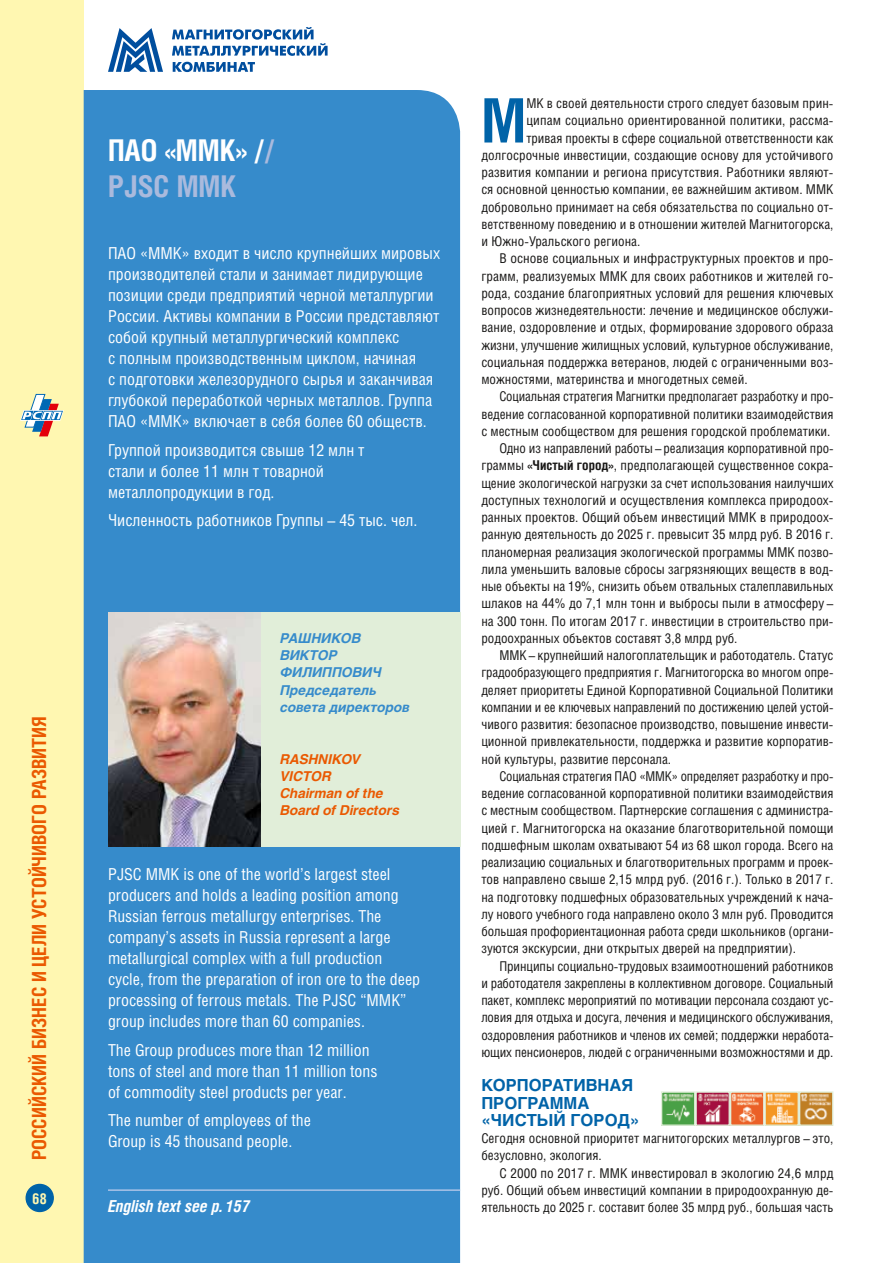
<style>
.page{position:relative;width:893px;height:1263px;background:#fff}
.page>*{position:absolute;margin:0;border:0;box-sizing:border-box;transform-origin:0 0}
.t1{font:700 61.35px "Helios Cond C";color:#0063a8}
.t2{font:700 30px/36px "Helios Cond C";color:#fff}
.t3{font:700 19.5px "Helios Cond C";color:#ea5901}
.t4{font:16.5px/21px "Helios Cond C";color:#fff}
.t5{font:700 16.5px/17.2px "Helios C";color:#0063a8}
.t6{font:italic 700 16.5px "Helios Cond C";color:#fff}
.t7{font:700 15px "Helios Cond C";color:#fff7b1}
.t8{font:13.5px/17.2px "Helios Cond C";color:#181716}
.t9{font:italic 700 13.5px/17.2px "Helios C";color:#368bcb}
.t10{font:italic 700 13.5px/17.2px "Helios C";color:#ea5901}
.s1{color:#aabadd}
.s2{font-weight:700}
</style>
<div class="page">
<div style="left:0;top:0;width:84px;height:1263px;background:#fff7b1"></div>
<svg style="left:20px;top:394px;width:44px;height:42px"></svg>
<div style="left:26px;top:1184px;width:27px;height:27px;background:#0063a8;border-radius:50%"></div>
<div style="left:26px;top:1184px;width:28px;height:28px;border:1px solid #0063a8;border-radius:50%"></div>
<div style="left:84px;top:90px;width:376px;height:1173px;background:#368bcb"></div>
<div style="left:108px;top:612px;width:352px;height:234px;background:#e1eed9"></div>
<img style="left:108px;top:612px;width:152px;height:234px">
<svg style="left:108px;top:28px;width:55px;height:44px"></svg>
<svg style="left:172px;top:27px;width:156px;height:29px"></svg>
<svg style="left:173px;top:62px;width:82px;height:10px"></svg>
<hr style="left:108px;top:1189px;width:352px;height:2px;background:#aac3e7">
<img style="left:663px;top:1093px;width:30px;height:31px">
<div style="left:661px;top:1091px;width:34px;height:35px;border:1px solid #e1eed9"></div>
<svg style="left:697px;top:1093px;width:31px;height:31px"></svg>
<div style="left:695px;top:1091px;width:35px;height:35px;border:1px solid #e1eed9"></div>
<img style="left:732px;top:1093px;width:30px;height:31px">
<div style="left:730px;top:1091px;width:34px;height:35px;border:1px solid #e1eed9"></div>
<svg style="left:766px;top:1093px;width:31px;height:31px"></svg>
<div style="left:764px;top:1091px;width:35px;height:35px;border:1px solid #e1eed9"></div>
<img style="left:801px;top:1093px;width:30px;height:31px">
<div style="left:799px;top:1091px;width:34px;height:35px;border:1px solid #e1eed9"></div>
<h3 class="t3" style="left:27px;top:1160px;width:446px;rotate:-90deg">РОССИЙСКИЙ БИЗНЕС И ЦЕЛИ УСТОЙЧИВОГО РАЗВИТИЯ</h3>
<p class="t7" style="left:32px;top:1189px;width:17px">68</p>
<h2 class="t2" style="left:108px;top:131px;width:168px">ПАО «ММК» /<span class="s1">/<br>PJSC MMK</span></h2>
<p class="t4" style="left:108px;top:242px;width:334px">ПАО «ММК» входит в число крупнейших мировых производителей стали и занимает лидирующие позиции среди предприятий черной металлургии России. Активы компании в России представляют собой крупный металлургический комплекс<br>с полным производственным циклом, начиная<br>с подготовки железорудного сырья и заканчивая глубокой переработкой черных металлов. Группа ПАО «ММК» включает в себя более 60 обществ.</p>
<p class="t4" style="left:108px;top:439px;width:258px">Группой производится свыше 12 млн т стали и более 11 млн т товарной металлопродукции в год.</p>
<p class="t4" style="left:108px;top:509px;width:311px">Численность работников Группы – 45 тыс. чел.</p>
<p class="t9" style="left:280px;top:629px;width:131px">РАШНИКОВ<br>ВИКТОР<br>ФИЛИППОВИЧ<br>Председатель совета директоров</p>
<p class="t10" style="left:280px;top:750px;width:121px">RASHNIKOV<br>VICTOR<br>Chairman of the<br>Board of Directors</p>
<p class="t4" style="left:108px;top:863px;width:314px">PJSC MMK is one of the world’s largest steel producers and holds a leading position among Russian ferrous metallurgy enterprises. The company’s assets in Russia represent a large metallurgical complex with a full production cycle, from the preparation of iron ore to the deep processing of ferrous metals. The PJSC “MMK” group includes more than 60 companies.</p>
<p class="t4" style="left:108px;top:1039px;width:271px">The Group produces more than 12 million tons of steel and more than 11 million tons of commodity steel products per year.</p>
<p class="t4" style="left:108px;top:1109px;width:204px">The number of employees of the<br>Group is 45 thousand people.</p>
<p class="t6" style="left:108px;top:1196px;width:143px">English text see p. 157</p>
<h1 class="t1" style="left:481px;top:84px;width:46px">М</h1>
<p class="t8" style="left:526px;top:94px;width:309px">МК в своей деятельности строго следует базовым прин-</p>
<p class="t8" style="left:526px;top:112px;width:309px">ципам социально ориентированной политики, рассма-</p>
<p class="t8" style="left:526px;top:129px;width:309px">тривая проекты в сфере социальной ответственности как</p>
<p class="t8" style="left:481px;top:146px;width:354px">долгосрочные инвестиции, создающие основу для устойчивого</p>
<p class="t8" style="left:481px;top:163px;width:354px">развития компании и региона присутствия. Работники являют-</p>
<p class="t8" style="left:481px;top:181px;width:354px">ся основной ценностью компании, ее важнейшим активом. ММК</p>
<p class="t8" style="left:481px;top:198px;width:354px">добровольно принимает на себя обязательства по социально от-</p>
<p class="t8" style="left:481px;top:215px;width:354px">ветственному поведению и в отношении жителей Магнитогорска,</p>
<p class="t8" style="left:481px;top:232px;width:161px">и Южно-Уральского региона.</p>
<p class="t8" style="left:499px;top:250px;width:336px">В основе социальных и инфраструктурных проектов и про-</p>
<p class="t8" style="left:481px;top:267px;width:354px">грамм, реализуемых ММК для своих работников и жителей го-</p>
<p class="t8" style="left:481px;top:284px;width:354px">рода, создание благоприятных условий для решения ключевых</p>
<p class="t8" style="left:481px;top:301px;width:354px">вопросов жизнедеятельности: лечение и медицинское обслужи-</p>
<p class="t8" style="left:481px;top:319px;width:354px">вание, оздоровление и отдых, формирование здорового образа</p>
<p class="t8" style="left:481px;top:336px;width:354px">жизни, улучшение жилищных условий, культурное обслуживание,</p>
<p class="t8" style="left:481px;top:353px;width:354px">социальная поддержка ветеранов, людей с ограниченными воз-</p>
<p class="t8" style="left:481px;top:370px;width:268px">можностями, материнства и многодетных семей.</p>
<p class="t8" style="left:499px;top:388px;width:336px">Социальная стратегия Магнитки предполагает разработку и про-</p>
<p class="t8" style="left:481px;top:405px;width:354px">ведение согласованной корпоративной политики взаимодействия</p>
<p class="t8" style="left:481px;top:422px;width:351px">с местным сообществом для решения городской проблематики.</p>
<p class="t8" style="left:499px;top:439px;width:336px">Одно из направлений работы – реализация корпоративной про-</p>
<p class="t8" style="left:481px;top:457px;width:354px">граммы <span class="s2">«Чистый город»</span>, предполагающей существенное сокра-</p>
<p class="t8" style="left:481px;top:474px;width:354px">щение экологической нагрузки за счет использования наилучших</p>
<p class="t8" style="left:481px;top:491px;width:354px">доступных технологий и осуществления комплекса природоох-</p>
<p class="t8" style="left:481px;top:508px;width:354px">ранных проектов. Общий объем инвестиций ММК в природоох-</p>
<p class="t8" style="left:481px;top:526px;width:354px">ранную деятельность до 2025 г. превысит 35 млрд руб. В 2016 г.</p>
<p class="t8" style="left:481px;top:543px;width:354px">планомерная реализация экологической программы ММК позво-</p>
<p class="t8" style="left:481px;top:560px;width:354px">лила уменьшить валовые сбросы загрязняющих веществ в вод-</p>
<p class="t8" style="left:481px;top:577px;width:354px">ные объекты на 19%, снизить объем отвальных сталеплавильных</p>
<p class="t8" style="left:481px;top:595px;width:354px">шлаков на 44% до 7,1 млн тонн и выбросы пыли в атмосферу –</p>
<p class="t8" style="left:481px;top:612px;width:354px">на 300 тонн. По итогам 2017 г. инвестиции в строительство при-</p>
<p class="t8" style="left:481px;top:629px;width:258px">родоохранных объектов составят 3,8 млрд руб.</p>
<p class="t8" style="left:499px;top:646px;width:336px">ММК – крупнейший налогоплательщик и работодатель. Статус</p>
<p class="t8" style="left:481px;top:664px;width:354px">градообразующего предприятия г. Магнитогорска во многом опре-</p>
<p class="t8" style="left:481px;top:681px;width:354px">деляет приоритеты Единой Корпоративной Социальной Политики</p>
<p class="t8" style="left:481px;top:698px;width:354px">компании и ее ключевых направлений по достижению целей устой-</p>
<p class="t8" style="left:481px;top:715px;width:354px">чивого развития: безопасное производство, повышение инвести-</p>
<p class="t8" style="left:481px;top:733px;width:354px">ционной привлекательности, поддержка и развитие корпоратив-</p>
<p class="t8" style="left:481px;top:750px;width:191px">ной культуры, развитие персонала.</p>
<p class="t8" style="left:499px;top:767px;width:336px">Социальная стратегия ПАО «ММК» определяет разработку и про-</p>
<p class="t8" style="left:481px;top:784px;width:354px">ведение согласованной корпоративной политики взаимодействия</p>
<p class="t8" style="left:481px;top:802px;width:354px">с местным сообществом. Партнерские соглашения с администра-</p>
<p class="t8" style="left:481px;top:819px;width:354px">цией г. Магнитогорска на оказание благотворительной помощи</p>
<p class="t8" style="left:481px;top:836px;width:354px">подшефным школам охватывают 54 из 68 школ города. Всего на</p>
<p class="t8" style="left:481px;top:853px;width:354px">реализацию социальных и благотворительных программ и проек-</p>
<p class="t8" style="left:481px;top:871px;width:354px">тов направлено свыше 2,15 млрд руб. (2016 г.). Только в 2017 г.</p>
<p class="t8" style="left:481px;top:888px;width:354px">на подготовку подшефных образовательных учреждений к нача-</p>
<p class="t8" style="left:481px;top:905px;width:354px">лу нового учебного года направлено около 3 млн руб. Проводится</p>
<p class="t8" style="left:481px;top:922px;width:354px">большая профориентационная работа среди школьников (органи-</p>
<p class="t8" style="left:481px;top:940px;width:316px">зуются экскурсии, дни открытых дверей на предприятии).</p>
<p class="t8" style="left:499px;top:957px;width:336px">Принципы социально-трудовых взаимоотношений работников</p>
<p class="t8" style="left:481px;top:974px;width:354px">и работодателя закреплены в коллективном договоре. Социальный</p>
<p class="t8" style="left:481px;top:991px;width:354px">пакет, комплекс мероприятий по мотивации персонала создают ус-</p>
<p class="t8" style="left:481px;top:1009px;width:354px">ловия для отдыха и досуга, лечения и медицинского обслуживания,</p>
<p class="t8" style="left:481px;top:1026px;width:354px">оздоровления работников и членов их семей; поддержки неработа-</p>
<p class="t8" style="left:481px;top:1043px;width:354px">ющих пенсионеров, людей с ограниченными возможностями и др.</p>
<p class="t5" style="left:481px;top:1077px;width:160px">КОРПОРАТИВНАЯ<br>ПРОГРАММА «ЧИСТЫЙ ГОРОД»</p>
<p class="t8" style="left:481px;top:1129px;width:354px">Сегодня основной приоритет магнитогорских металлургов – это, безусловно, экология.</p>
<p class="t8" style="left:481px;top:1164px;width:354px;text-align:justify;text-indent:18px">С 2000 по 2017 г. ММК инвестировал в экологию 24,6 млрд руб. Общий объем инвестиций компании в природоохранную де&shy;ятельность до 2025 г. составит более 35 млрд руб., большая часть</p>
</div>
